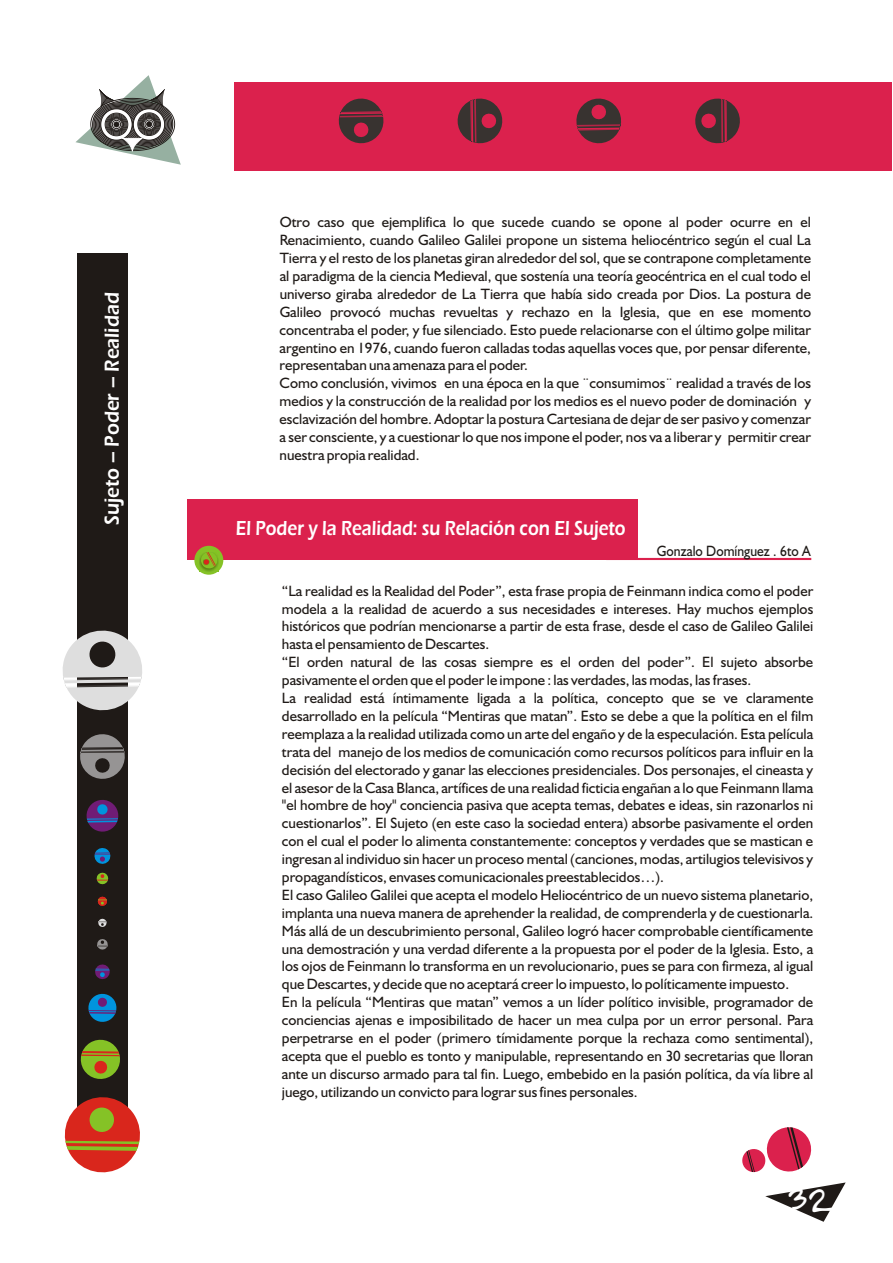
<style>
.page{position:relative;width:893px;height:1263px;background:#fff}
.page>*{position:absolute;margin:0;border:0;box-sizing:border-box;transform-origin:0 0}
.t1{font:30px "Almagro";color:#fff}
.t2{font:600 21px "Eras ITC";color:#fff;scale:.83 1}
.t3{font:600 21px "Eras ITC";color:#fff;scale:.92 1}
.t4{font:15px/17.9px "Humanist 521 BT";color:#1f1a17}
.t5{font:15px "Humanist 521 BT";color:#1f1a17;scale:.91 1}
</style>
<div class="page">
<svg style="left:765px;top:1182px;width:81px;height:40px"></svg>
<div style="left:234px;top:82px;width:658px;height:89px;background:#db214d"></div>
<div style="left:77px;top:253px;width:51px;height:889px;background:#1f1a17"></div>
<svg style="left:96px;top:872px;width:13px;height:13px"></svg>
<svg style="left:80px;top:734px;width:45px;height:45px"></svg>
<svg style="left:94px;top:848px;width:17px;height:16px"></svg>
<svg style="left:62px;top:630px;width:80px;height:81px"></svg>
<svg style="left:86px;top:800px;width:33px;height:32px"></svg>
<svg style="left:64px;top:1097px;width:76px;height:76px"></svg>
<svg style="left:80px;top:1039px;width:40px;height:40px"></svg>
<svg style="left:97px;top:939px;width:11px;height:11px"></svg>
<svg style="left:88px;top:993px;width:29px;height:29px"></svg>
<svg style="left:98px;top:918px;width:9px;height:9px"></svg>
<svg style="left:95px;top:964px;width:15px;height:15px"></svg>
<svg style="left:97px;top:896px;width:10px;height:10px"></svg>
<svg style="left:742px;top:1127px;width:70px;height:46px"></svg>
<svg style="left:75px;top:75px;width:106px;height:90px"></svg>
<svg style="left:338px;top:98px;width:46px;height:46px"></svg>
<svg style="left:457px;top:98px;width:46px;height:46px"></svg>
<svg style="left:576px;top:98px;width:45px;height:46px"></svg>
<svg style="left:695px;top:98px;width:45px;height:46px"></svg>
<div style="left:187px;top:500px;width:451px;height:60px;background:#db214d"></div>
<svg style="left:194px;top:546px;width:29px;height:29px"></svg>
<svg style="left:200px;top:552px;width:19px;height:18px"></svg>
<hr style="left:606px;top:558px;width:205px;height:2px;background:#db214d">
<h2 class="t3" style="left:104px;top:525px;width:255px;rotate:-90deg">Sujeto – Poder – Realidad</h2>
<p class="t4" style="left:280px;top:214px;width:533px">Otro caso que ejemplifica lo que sucede cuando se opone al poder ocurre en el Renacimiento, cuando Galileo Galilei propone un sistema heliocéntrico según el cual La Tierra y el resto de los planetas giran alrededor del sol, que se contrapone completamente al paradigma de la ciencia Medieval, que sostenía una teoría geocéntrica en el cual todo el universo giraba alrededor de La Tierra que había sido creada por Dios. La postura de Galileo provocó muchas revueltas y rechazo en la Iglesia, que en ese momento concentraba el poder, y fue silenciado. Esto puede relacionarse con el último golpe militar argentino en 1976, cuando fueron calladas todas aquellas voces que, por pensar diferente, representaban una amenaza para el poder.<br>Como conclusión, vivimos en una época en la que ¨consumimos¨ realidad a través de los medios y la construcción de la realidad por los medios es el nuevo poder de dominación y esclavización del hombre. Adoptar la postura Cartesiana de dejar de ser pasivo y comenzar a ser consciente, y a cuestionar lo que nos impone el poder, nos va a liberar y permitir crear nuestra propia realidad.</p>
<h2 class="t2" style="left:236px;top:520px;width:471px">El Poder y la Realidad: su Relación con El Sujeto</h2>
<p class="t5" style="left:657px;top:545px;width:170px">Gonzalo Domínguez . 6to A</p>
<p class="t4" style="left:282px;top:583px;width:533px">“La realidad es la Realidad del Poder”, esta frase propia de Feinmann indica como el poder modela a la realidad de acuerdo a sus necesidades e intereses. Hay muchos ejemplos históricos que podrían mencionarse a partir de esta frase, desde el caso de Galileo Galilei hasta el pensamiento de Descartes.<br>“El orden natural de las cosas siempre es el orden del poder”. El sujeto absorbe pasivamente el orden que el poder le impone : las verdades, las modas, las frases.<br>La realidad está íntimamente ligada a la política, concepto que se ve claramente desarrollado en la película “Mentiras que matan”. Esto se debe a que la política en el film reemplaza a la realidad utilizada como un arte del engaño y de la especulación. Esta película trata del manejo de los medios de comunicación como recursos políticos para influir en la decisión del electorado y ganar las elecciones presidenciales. Dos personajes, el cineasta y el asesor de la Casa Blanca, artífices de una realidad ficticia engañan a lo que Feinmann llama "el hombre de hoy" conciencia pasiva que acepta temas, debates e ideas, sin razonarlos ni cuestionarlos”. El Sujeto (en este caso la sociedad entera) absorbe pasivamente el orden con el cual el poder lo alimenta constantemente: conceptos y verdades que se mastican e ingresan al individuo sin hacer un proceso mental (canciones, modas, artilugios televisivos y propagandísticos, envases comunicacionales preestablecidos…).<br>El caso Galileo Galilei que acepta el modelo Heliocéntrico de un nuevo sistema planetario, implanta una nueva manera de aprehender la realidad, de comprenderla y de cuestionarla.<br>Más allá de un descubrimiento personal, Galileo logró hacer comprobable científicamente una demostración y una verdad diferente a la propuesta por el poder de la Iglesia. Esto, a los ojos de Feinmann lo transforma en un revolucionario, pues se para con firmeza, al igual que Descartes, y decide que no aceptará creer lo impuesto, lo políticamente impuesto.<br>En la película “Mentiras que matan” vemos a un líder político invisible, programador de conciencias ajenas e imposibilitado de hacer un mea culpa por un error personal. Para perpetrarse en el poder (primero tímidamente porque la rechaza como sentimental), acepta que el pueblo es tonto y manipulable, representando en 30 secretarias que lloran ante un discurso armado para tal fin. Luego, embebido en la pasión política, da vía libre al juego, utilizando un convicto para lograr sus fines personales.</p>
<h1 class="t1" style="left:786px;top:1182px;width:50px">32</h1>
</div>
